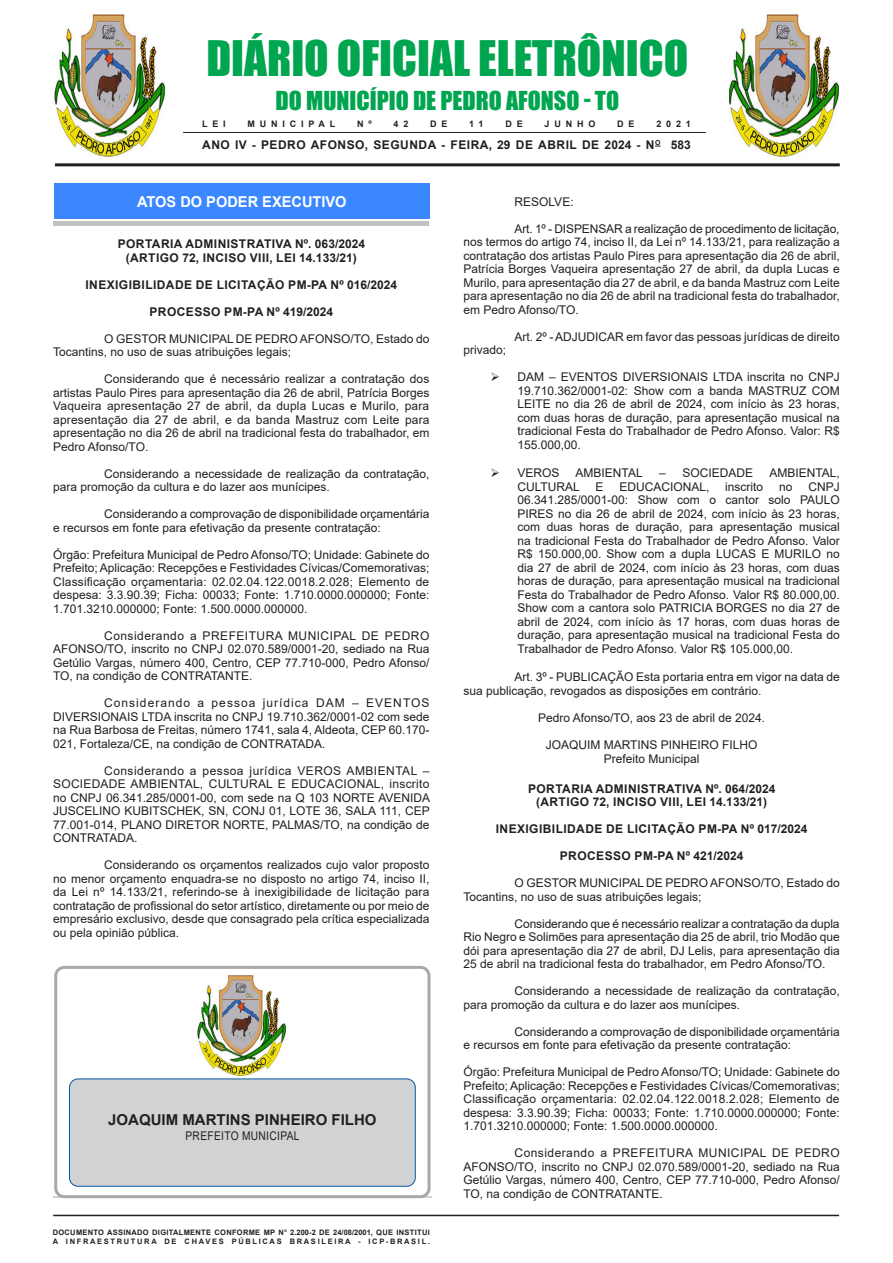
<style>
.page{position:relative;width:893px;height:1263px;background:#fff}
.page>*{position:absolute;margin:0;border:0;box-sizing:border-box;transform-origin:0 0}
.t1{font:45px "Impact";color:#00a54f}
.t2{font:24px "Impact";color:#00a54f}
.NOME{font:700 15px "Arial";color:#231f20}
.Chancela{font:700 15px "Arial";color:#fff}
.CORPO_DE_TEXTO{font:12px/13.5px "Arial";color:#231f20;text-align:justify}
.SEM_PARAGRAFO{font:12px/13.5px "Arial";color:#231f20;text-align:justify}
.TITULOS{font:700 12px "Arial";letter-spacing:.035em;color:#231f20}
.CARGO{font:12px "Arial";color:#231f20}
.CIDADE{font:12px "Arial";color:#231f20}
.CORPO_DE_TEXTO-2{font:12px "Arial";letter-spacing:.035em;color:#231f20;scale:.85 1}
.NOME-2{font:700 9px "Arial";letter-spacing:.535em;color:#231f20}
.t3{font:700 7.5px "Arial";letter-spacing:.04em;color:#231f20}
.t4{font:700 7.5px "Arial";letter-spacing:.225em;color:#231f20}
</style>
<div class="page">
<hr style="left:53px;top:1215px;width:786px;height:1px;background:#231f20">
<hr style="left:55px;top:163px;width:785px;height:3px;background:#231f20">
<hr style="left:183px;top:132px;width:523px;height:1px;background:#231f20">
<div style="left:53px;top:189px;width:375px;height:37px;background:#c1c2c4"></div>
<div style="left:53px;top:186px;width:375px;height:35px;background:#fff"></div>
<div style="left:54px;top:184px;width:375px;height:35px;background:#3a87ff"></div>
<hr style="left:53px;top:1197px;width:379px;height:1px;background:#d1d2d4">
<div style="left:54px;top:966px;width:377px;height:232px;border:3px solid #a8a9ad;border-radius:9px"></div>
<div style="left:70px;top:1079px;width:345px;height:107px;background:#d1d2d4;border-radius:9px"></div>
<div style="left:69px;top:1079px;width:346px;height:107px;border:1px solid #0057a8;border-radius:9px"></div>
<img style="left:197px;top:975px;width:88px;height:101px">
<img style="left:730px;top:15px;width:108px;height:142px">
<img style="left:55px;top:15px;width:110px;height:142px">
<p class="t1" style="left:206px;top:23px;width:483px">DIÁRIO OFICIAL ELETRÔNICO</p>
<p class="t2" style="left:276px;top:82px;width:345px">DO MUNICÍPIO DE PEDRO AFONSO - TO</p>
<p class="NOME-2" style="left:202px;top:117px;width:25px">LEI</p>
<p class="NOME-2" style="left:248px;top:117px;width:89px">MUNICIPAL</p>
<p class="NOME-2" style="left:357px;top:117px;width:16px">N º</p>
<p class="NOME-2" style="left:394px;top:117px;width:16px">4 2</p>
<p class="NOME-2" style="left:430px;top:117px;width:19px">D E</p>
<p class="NOME-2" style="left:469px;top:117px;width:16px">1 1</p>
<p class="NOME-2" style="left:505px;top:117px;width:19px">D E</p>
<p class="NOME-2" style="left:545px;top:117px;width:52px">JUNHO</p>
<p class="NOME-2" style="left:617px;top:117px;width:19px">D E</p>
<p class="NOME-2" style="left:656px;top:117px;width:36px">2021</p>
<p class="TITULOS" style="left:202px;top:137px;width:490px">ANO IV - PEDRO AFONSO, SEGUNDA - FEIRA, 29 DE ABRIL DE 2024 - N<sup>O</sup> 583</p>
<p class="Chancela" style="left:137px;top:191px;width:211px">ATOS DO PODER EXECUTIVO</p>
<p class="TITULOS" style="left:118px;top:235px;width:249px">PORTARIA ADMINISTRATIVA Nº. 063/2024</p>
<p class="TITULOS" style="left:126px;top:249px;width:232px">(ARTIGO 72, INCISO VIII, LEI 14.133/21)</p>
<p class="TITULOS" style="left:86px;top:276px;width:313px">INEXIGIBILIDADE DE LICITAÇÃO PM-PA Nº 016/2024</p>
<p class="TITULOS" style="left:150px;top:303px;width:185px">PROCESSO PM-PA Nº 419/2024</p>
<p class="CORPO_DE_TEXTO" style="left:53px;top:332px;width:378px;text-indent:51px">O GESTOR MUNICIPAL DE PEDRO AFONSO/TO, Estado do<br>Tocantins, no uso de suas atribuições legais;</p>
<p class="CORPO_DE_TEXTO" style="left:53px;top:372px;width:378px;text-indent:51px">Considerando que é necessário realizar a contratação dos artistas Paulo Pires para apresentação dia 26 de abril, Patrícia Borges Vaqueira apresentação 27 de abril, da dupla Lucas e Murilo, para apresentação dia 27 de abril, e da banda Mastruz com Leite para apresentação no dia 26 de abril na tradicional festa do trabalhador, em Pedro Afonso/TO.</p>
<p class="CORPO_DE_TEXTO" style="left:53px;top:467px;width:378px;text-indent:51px">Considerando a necessidade de realização da contratação, para promoção da cultura e do lazer aos munícipes.</p>
<p class="CORPO_DE_TEXTO" style="left:53px;top:507px;width:378px;text-indent:51px">Considerando a comprovação de disponibilidade orçamentária e recursos em fonte para efetivação da presente contratação:</p>
<p class="SEM_PARAGRAFO" style="left:53px;top:548px;width:378px">Órgão: Prefeitura Municipal de Pedro Afonso/TO; Unidade: Gabinete do Prefeito; Aplicação: Recepções e Festividades Cívicas/Comemorativas; Classificação orçamentaria: 02.02.04.122.0018.2.028; Elemento de despesa: 3.3.90.39; Ficha: 00033; Fonte: 1.710.0000.000000; Fonte:<br>1.701.3210.000000; Fonte: 1.500.0000.000000.</p>
<p class="CORPO_DE_TEXTO" style="left:53px;top:629px;width:378px;text-indent:51px">Considerando a PREFEITURA MUNICIPAL DE PEDRO AFONSO/TO, inscrito no CNPJ 02.070.589/0001-20, sediado na Rua Getúlio Vargas, número 400, Centro, CEP 77.710-000, Pedro Afonso/ TO, na condição de CONTRATANTE.</p>
<p class="CORPO_DE_TEXTO" style="left:53px;top:696px;width:378px;text-indent:51px">Considerando a pessoa jurídica DAM – EVENTOS DIVERSIONAIS LTDA inscrita no CNPJ 19.710.362/0001-02 com sede na Rua Barbosa de Freitas, número 1741, sala 4, Aldeota, CEP 60.170- 021, Fortaleza/CE, na condição de CONTRATADA.</p>
<p class="CORPO_DE_TEXTO" style="left:53px;top:764px;width:378px;text-indent:51px">Considerando a pessoa jurídica VEROS AMBIENTAL – SOCIEDADE AMBIENTAL, CULTURAL E EDUCACIONAL, inscrito no CNPJ 06.341.285/0001-00, com sede na Q 103 NORTE AVENIDA JUSCELINO KUBITSCHEK, SN, CONJ 01, LOTE 36, SALA 111, CEP 77.001-014, PLANO DIRETOR NORTE, PALMAS/TO, na condição de CONTRATADA.</p>
<p class="CORPO_DE_TEXTO" style="left:53px;top:858px;width:378px;text-indent:51px">Considerando os orçamentos realizados cujo valor proposto no menor orçamento enquadra-se no disposto no artigo 74, inciso II, da Lei nº 14.133/21, referindo-se à inexigibilidade de licitação para contratação de profissional do setor artístico, diretamente ou por meio de empresário exclusivo, desde que consagrado pela crítica especializada ou pela opinião pública.</p>
<p class="NOME" style="left:108px;top:1109px;width:270px">JOAQUIM MARTINS PINHEIRO FILHO</p>
<p class="CORPO_DE_TEXTO-2" style="left:185px;top:1127px;width:136px">PREFEITO MUNICIPAL</p>
<p class="t3" style="left:53px;top:1227px;width:379px">DOCUMENTO ASSINADO DIGITALMENTE CONFORME MP N° 2.200-2 DE 24/08/2001, QUE INSTITUI</p>
<p class="t4" style="left:53px;top:1236px;width:379px">A INFRAESTRUTURA DE CHAVES PÚBLICAS BRASILEIRA - ICP-BRASIL.</p>
<p class="CORPO_DE_TEXTO" style="left:514px;top:195px;width:61px">RESOLVE:</p>
<p class="CORPO_DE_TEXTO" style="left:463px;top:222px;width:378px;text-indent:51px">Art. 1º - DISPENSAR a realização de procedimento de licitação, nos termos do artigo 74, inciso II, da Lei nº 14.133/21, para realização a contratação dos artistas Paulo Pires para apresentação dia 26 de abril, Patrícia Borges Vaqueira apresentação 27 de abril, da dupla Lucas e Murilo, para apresentação dia 27 de abril, e da banda Mastruz com Leite para apresentação no dia 26 de abril na tradicional festa do trabalhador, em Pedro Afonso/TO.</p>
<p class="CORPO_DE_TEXTO" style="left:514px;top:330px;width:327px">Art. 2º - ADJUDICAR em favor das pessoas jurídicas de direito</p>
<p class="CORPO_DE_TEXTO" style="left:463px;top:343px;width:44px">privado;</p>
<p class="CORPO_DE_TEXTO" style="left:517px;top:370px;width:324px;text-indent:-27px">➢ DAM – EVENTOS DIVERSIONAIS LTDA inscrita no CNPJ 19.710.362/0001-02: Show com a banda MASTRUZ COM LEITE no dia 26 de abril de 2024, com início às 23 horas, com duas horas de duração, para apresentação musical na tradicional Festa do Trabalhador de Pedro Afonso. Valor: R$ 155.000,00.</p>
<p class="CORPO_DE_TEXTO" style="left:490px;top:466px;width:71px">➢ VEROS</p>
<p class="CORPO_DE_TEXTO" style="left:576px;top:466px;width:69px">AMBIENTAL</p>
<p class="CORPO_DE_TEXTO" style="left:659px;top:466px;width:96px">– SOCIEDADE</p>
<p class="CORPO_DE_TEXTO" style="left:769px;top:466px;width:72px">AMBIENTAL,</p>
<p class="CORPO_DE_TEXTO" style="left:517px;top:480px;width:64px">CULTURAL</p>
<p class="CORPO_DE_TEXTO" style="left:595px;top:480px;width:10px">E</p>
<p class="CORPO_DE_TEXTO" style="left:619px;top:480px;width:92px">EDUCACIONAL,</p>
<p class="CORPO_DE_TEXTO" style="left:725px;top:480px;width:40px">inscrito</p>
<p class="CORPO_DE_TEXTO" style="left:779px;top:480px;width:15px">no</p>
<p class="CORPO_DE_TEXTO" style="left:517px;top:480px;width:324px;text-indent:291px">CNPJ 06.341.285/0001-00: Show com o cantor solo PAULO PIRES no dia 26 de abril de 2024, com início às 23 horas, com duas horas de duração, para apresentação musical na tradicional Festa do Trabalhador de Pedro Afonso. Valor R$ 150.000,00. Show com a dupla LUCAS E MURILO no dia 27 de abril de 2024, com início às 23 horas, com duas horas de duração, para apresentação musical na tradicional Festa do Trabalhador de Pedro Afonso. Valor R$ 80.000,00.<br>Show com a cantora solo PATRICIA BORGES no dia 27 de abril de 2024, com início às 17 horas, com duas horas de duração, para apresentação musical na tradicional Festa do Trabalhador de Pedro Afonso. Valor R$ 105.000,00.</p>
<p class="CORPO_DE_TEXTO" style="left:463px;top:670px;width:378px;text-indent:51px">Art. 3º - PUBLICAÇÃO Esta portaria entra em vigor na data de sua publicação, revogados as disposições em contrário.</p>
<p class="CIDADE" style="left:538px;top:709px;width:229px">Pedro Afonso/TO, aos 23 de abril de 2024.</p>
<p class="CARGO" style="left:546px;top:736px;width:213px">JOAQUIM MARTINS PINHEIRO FILHO</p>
<p class="CARGO" style="left:604px;top:750px;width:97px">Prefeito Municipal</p>
<p class="TITULOS" style="left:528px;top:780px;width:249px">PORTARIA ADMINISTRATIVA Nº. 064/2024</p>
<p class="TITULOS" style="left:536px;top:793px;width:232px">(ARTIGO 72, INCISO VIII, LEI 14.133/21)</p>
<p class="TITULOS" style="left:496px;top:820px;width:313px">INEXIGIBILIDADE DE LICITAÇÃO PM-PA Nº 017/2024</p>
<p class="TITULOS" style="left:560px;top:847px;width:185px">PROCESSO PM-PA Nº 421/2024</p>
<p class="CORPO_DE_TEXTO" style="left:463px;top:876px;width:378px;text-indent:51px">O GESTOR MUNICIPAL DE PEDRO AFONSO/TO, Estado do<br>Tocantins, no uso de suas atribuições legais;</p>
<p class="CORPO_DE_TEXTO" style="left:463px;top:917px;width:378px;text-indent:51px">Considerando que é necessário realizar a contratação da dupla Rio Negro e Solimões para apresentação dia 25 de abril, trio Modão que dói para apresentação dia 27 de abril, DJ Lelis, para apresentação dia 25 de abril na tradicional festa do trabalhador, em Pedro Afonso/TO.</p>
<p class="CORPO_DE_TEXTO" style="left:463px;top:984px;width:378px;text-indent:51px">Considerando a necessidade de realização da contratação, para promoção da cultura e do lazer aos munícipes.</p>
<p class="CORPO_DE_TEXTO" style="left:463px;top:1025px;width:378px;text-indent:51px">Considerando a comprovação de disponibilidade orçamentária e recursos em fonte para efetivação da presente contratação:</p>
<p class="SEM_PARAGRAFO" style="left:463px;top:1065px;width:378px">Órgão: Prefeitura Municipal de Pedro Afonso/TO; Unidade: Gabinete do Prefeito; Aplicação: Recepções e Festividades Cívicas/Comemorativas; Classificação orçamentaria: 02.02.04.122.0018.2.028; Elemento de despesa: 3.3.90.39; Ficha: 00033; Fonte: 1.710.0000.000000; Fonte:<br>1.701.3210.000000; Fonte: 1.500.0000.000000.</p>
<p class="CORPO_DE_TEXTO" style="left:463px;top:1146px;width:378px;text-indent:51px">Considerando a PREFEITURA MUNICIPAL DE PEDRO AFONSO/TO, inscrito no CNPJ 02.070.589/0001-20, sediado na Rua Getúlio Vargas, número 400, Centro, CEP 77.710-000, Pedro Afonso/ TO, na condição de CONTRATANTE.</p>
</div>
